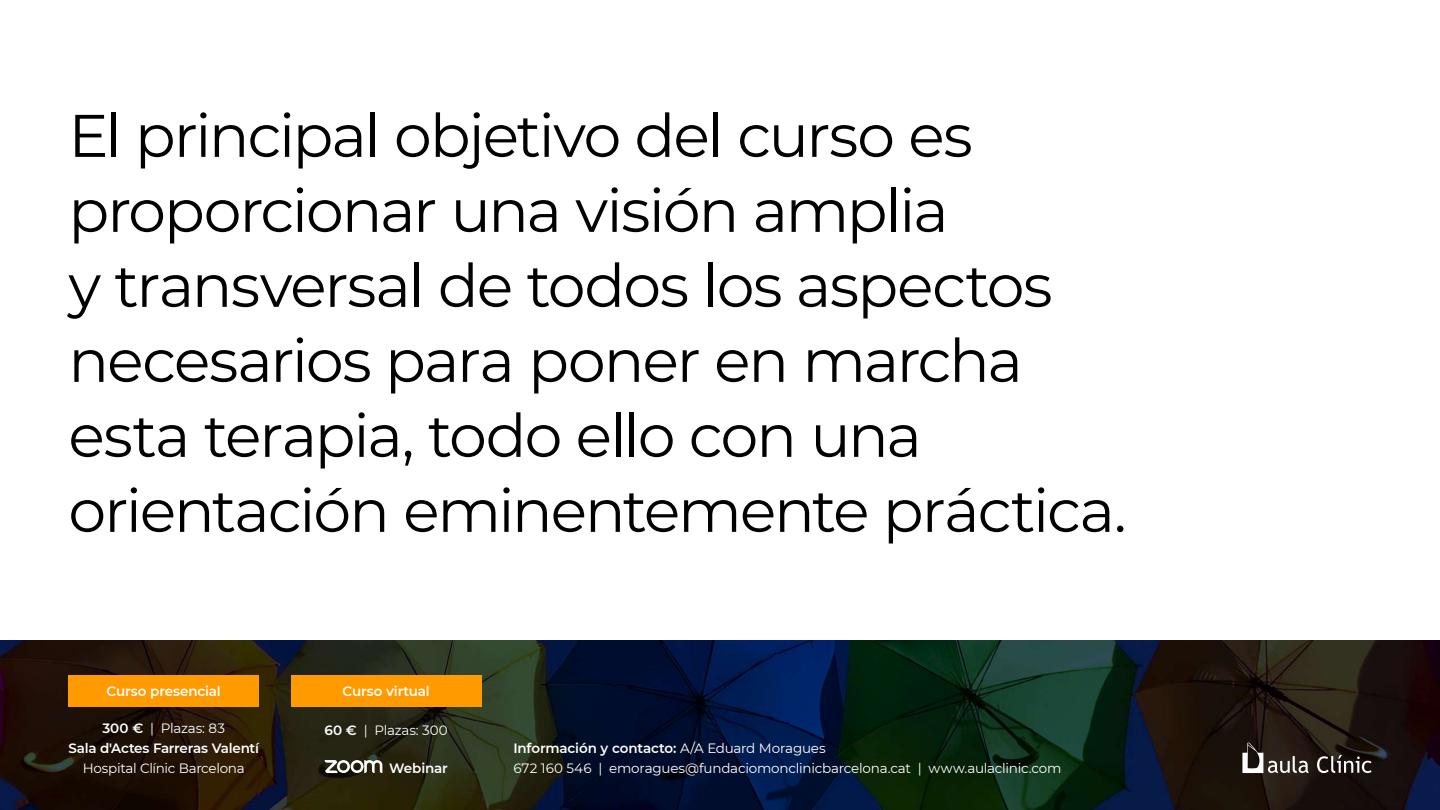
<style>
.page{position:relative;width:1440px;height:810px;background:#fff}
.page>*{position:absolute;margin:0;border:0;box-sizing:border-box;transform-origin:0 0}
.t1{font:60px/75px "Montserrat";letter-spacing:-.035em;color:#000}
.t2{font:13.5px/20.1px "Montserrat";letter-spacing:-.015em;color:#fff}
.t3{font:600 13.5px "Montserrat";letter-spacing:-.015em;color:#fff}
.s1{font-weight:600}
</style>
<div class="page">
<img style="left:0;top:641px;width:1440px;height:169px">
<div style="left:68px;top:675px;width:191px;height:32px;background:#ff9b00"></div>
<svg style="left:325px;top:760px;width:57px;height:14px"></svg>
<div style="left:291px;top:675px;width:191px;height:32px;background:#ff9b00"></div>
<svg style="left:1242px;top:743px;width:130px;height:30px;background:#4b443e"></svg>
<p class="t1" style="left:68px;top:96px;width:1060px">El principal objetivo del curso es proporcionar una visión amplia<br>y transversal de todos los aspectos necesarios para poner en marcha esta terapia, todo ello con una orientación eminentemente práctica.</p>
<p class="t3" style="left:107px;top:681px;width:116px">Curso presencial</p>
<p class="t3" style="left:343px;top:681px;width:89px">Curso virtual</p>
<p class="t2" style="left:102px;top:717px;width:124px"><span class="s1">300 €</span> | Plazas: 83</p>
<p class="t2" style="left:325px;top:720px;width:125px"><span class="s1">60 €</span> | Plazas: 300</p>
<p class="t3" style="left:69px;top:739px;width:192px">Sala d'Actes Farreras Valentí</p>
<p class="t2" style="left:83px;top:758px;width:163px">Hospital Clínic Barcelona</p>
<p class="t3" style="left:389px;top:759px;width:60px">Webinar</p>
<p class="t2" style="left:513px;top:738px;width:550px"><span class="s1">Información y contacto:</span> A/A Eduard Moragues<br>672 160 546 | emoragues@fundaciomonclinicbarcelona.cat | www.aulaclinic.com</p>
</div>
